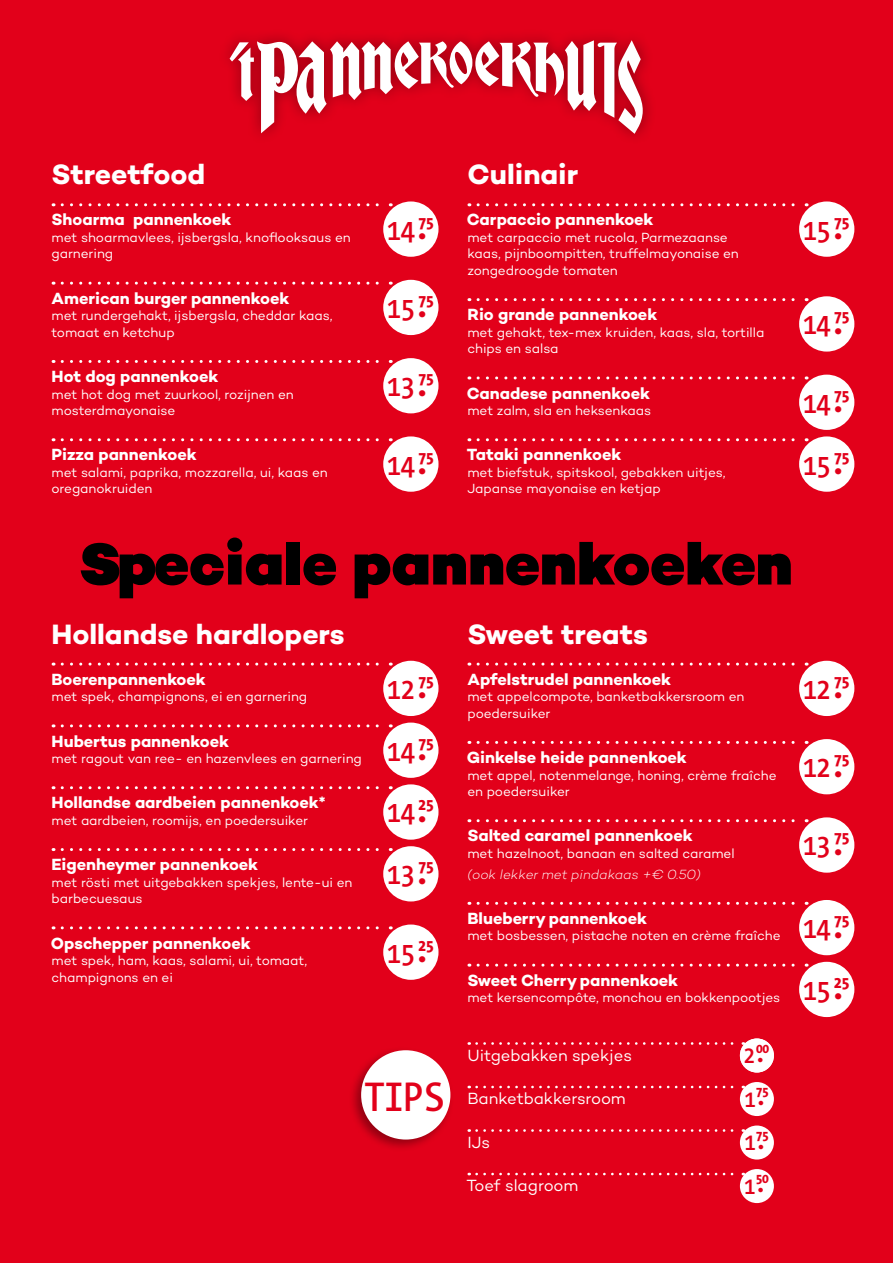
<style>
.page{position:relative;width:893px;height:1263px;background:#e2001a}
.page>*{position:absolute;margin:0;border:0;box-sizing:border-box;transform-origin:0 0}
.t1{font:900 60px "Campton";color:#000}
.t2{font:600 42px "The Sans Mono Condensed";color:#e2001a}
.t3{font:600 30px/61.8px "The Sans Mono Condensed";letter-spacing:-.04em;color:#e2001a}
.t4{font:700 28.5px "Campton";color:#fff}
.t5{font:600 24px/43.2px "The Sans Mono Condensed";color:#e2001a}
.t6{font:700 16.5px "Campton";color:#fff}
.t7{font:16.5px "Campton";letter-spacing:-.01em;color:#fff}
.t8{font:13.5px/16.5px "Campton";letter-spacing:-.005em;color:#fff}
.t9{font:italic 300 13.5px "Campton";color:#fff}
.s1{font-size:33px}
</style>
<div class="page">
<svg style="left:62px;top:203px;width:329px;height:3px"></svg>
<svg style="left:62px;top:282px;width:329px;height:3px"></svg>
<svg style="left:62px;top:360px;width:329px;height:3px"></svg>
<svg style="left:62px;top:438px;width:329px;height:3px"></svg>
<div style="left:383px;top:201px;width:55px;height:56px;background:#fff;border-radius:50%"></div>
<div style="left:383px;top:280px;width:55px;height:55px;background:#fff;border-radius:50%"></div>
<div style="left:383px;top:358px;width:55px;height:55px;background:#fff;border-radius:50%"></div>
<div style="left:383px;top:436px;width:55px;height:56px;background:#fff;border-radius:50%"></div>
<svg style="left:62px;top:663px;width:329px;height:3px"></svg>
<svg style="left:62px;top:724px;width:329px;height:3px"></svg>
<svg style="left:62px;top:786px;width:329px;height:3px"></svg>
<svg style="left:62px;top:848px;width:329px;height:3px"></svg>
<svg style="left:62px;top:926px;width:329px;height:3px"></svg>
<div style="left:383px;top:661px;width:55px;height:55px;background:#fff;border-radius:50%"></div>
<div style="left:383px;top:722px;width:55px;height:56px;background:#fff;border-radius:50%"></div>
<div style="left:383px;top:784px;width:55px;height:56px;background:#fff;border-radius:50%"></div>
<div style="left:383px;top:846px;width:55px;height:55px;background:#fff;border-radius:50%"></div>
<div style="left:383px;top:924px;width:55px;height:56px;background:#fff;border-radius:50%"></div>
<svg style="left:478px;top:203px;width:329px;height:3px"></svg>
<svg style="left:478px;top:298px;width:329px;height:3px"></svg>
<svg style="left:478px;top:376px;width:329px;height:3px"></svg>
<svg style="left:478px;top:438px;width:329px;height:3px"></svg>
<div style="left:799px;top:201px;width:55px;height:56px;background:#fff;border-radius:50%"></div>
<div style="left:799px;top:296px;width:55px;height:56px;background:#fff;border-radius:50%"></div>
<div style="left:799px;top:375px;width:55px;height:55px;background:#fff;border-radius:50%"></div>
<div style="left:799px;top:436px;width:55px;height:56px;background:#fff;border-radius:50%"></div>
<svg style="left:478px;top:663px;width:329px;height:3px"></svg>
<svg style="left:478px;top:741px;width:329px;height:3px"></svg>
<svg style="left:478px;top:819px;width:329px;height:3px"></svg>
<svg style="left:478px;top:902px;width:329px;height:3px"></svg>
<svg style="left:478px;top:964px;width:329px;height:3px"></svg>
<div style="left:799px;top:661px;width:55px;height:55px;background:#fff;border-radius:50%"></div>
<div style="left:799px;top:739px;width:55px;height:55px;background:#fff;border-radius:50%"></div>
<div style="left:799px;top:817px;width:55px;height:56px;background:#fff;border-radius:50%"></div>
<div style="left:799px;top:900px;width:55px;height:55px;background:#fff;border-radius:50%"></div>
<div style="left:799px;top:962px;width:55px;height:55px;background:#fff;border-radius:50%"></div>
<svg style="left:477px;top:1042px;width:267px;height:3px"></svg>
<svg style="left:477px;top:1086px;width:267px;height:2px"></svg>
<svg style="left:477px;top:1129px;width:267px;height:3px"></svg>
<svg style="left:477px;top:1173px;width:267px;height:2px"></svg>
<div style="left:349px;top:1047px;width:105px;height:105px;background:#000;opacity:.35"></div>
<div style="left:361px;top:1050px;width:89px;height:89px;background:#fff;border-radius:50%"></div>
<div style="left:740px;top:1038px;width:34px;height:34px;background:#fff;border-radius:50%"></div>
<div style="left:740px;top:1082px;width:34px;height:34px;background:#fff;border-radius:50%"></div>
<div style="left:740px;top:1125px;width:34px;height:34px;background:#fff;border-radius:50%"></div>
<div style="left:740px;top:1169px;width:34px;height:34px;background:#fff;border-radius:50%"></div>
<div style="left:217px;top:27px;width:439px;height:119px;background:#000;opacity:.35"></div>
<svg style="left:230px;top:40px;width:413px;height:94px"></svg>
<h3 class="t4" style="left:52px;top:156px;width:155px">Streetfood</h3>
<p class="t6" style="left:52px;top:209px;width:181px">Shoarma pannenkoek</p>
<p class="t8" style="left:52px;top:229px;width:301px">met shoarmavlees, ijsbergsla, knoflooksaus en garnering</p>
<p class="t6" style="left:52px;top:288px;width:239px">American burger pannenkoek</p>
<p class="t8" style="left:52px;top:307px;width:282px">met rundergehakt, ijsbergsla, cheddar kaas, tomaat en ketchup</p>
<p class="t6" style="left:52px;top:366px;width:168px">Hot dog pannenkoek</p>
<p class="t8" style="left:52px;top:385px;width:244px">met hot dog met zuurkool, rozijnen en mosterdmayonaise</p>
<p class="t6" style="left:52px;top:444px;width:147px">Pizza pannenkoek</p>
<p class="t8" style="left:52px;top:464px;width:278px">met salami, paprika, mozzarella, ui, kaas en oreganokruiden</p>
<h3 class="t3" style="left:387px;top:200px;width:49px">14<span class="s1">.</span><sup>75</sup></h3>
<h3 class="t3" style="left:387px;top:278px;width:49px">15<span class="s1">.</span><sup>75</sup></h3>
<h3 class="t3" style="left:387px;top:356px;width:49px">13<span class="s1">.</span><sup>75</sup></h3>
<h3 class="t3" style="left:387px;top:435px;width:49px">14<span class="s1">.</span><sup>75</sup></h3>
<h3 class="t4" style="left:467px;top:156px;width:113px">Culinair</h3>
<p class="t6" style="left:467px;top:209px;width:188px">Carpaccio pannenkoek</p>
<p class="t8" style="left:467px;top:229px;width:273px">met carpaccio met rucola, Parmezaanse kaas, pijnboompitten, truffelmayonaise en zongedroogde tomaten</p>
<p class="t6" style="left:467px;top:304px;width:191px">Rio grande pannenkoek</p>
<p class="t8" style="left:467px;top:324px;width:298px">met gehakt, tex-mex kruiden, kaas, sla, tortilla chips en salsa</p>
<p class="t6" style="left:467px;top:382px;width:185px">Canadese pannenkoek</p>
<p class="t8" style="left:467px;top:402px;width:185px">met zalm, sla en heksenkaas</p>
<p class="t6" style="left:467px;top:444px;width:156px">Tataki pannenkoek</p>
<p class="t8" style="left:467px;top:464px;width:260px">met biefstuk, spitskool, gebakken uitjes,<br>Japanse mayonaise en ketjap</p>
<h3 class="t3" style="left:802px;top:200px;width:49px">15<span class="s1">.</span><sup>75</sup></h3>
<h3 class="t3" style="left:802px;top:294px;width:49px">14<span class="s1">.</span><sup>75</sup></h3>
<h3 class="t3" style="left:802px;top:373px;width:49px">14<span class="s1">.</span><sup>75<br></sup>15<span class="s1">.</span><sup>75</sup></h3>
<h1 class="t1" style="left:79px;top:526px;width:715px">Speciale pannenkoeken</h1>
<h3 class="t4" style="left:52px;top:616px;width:294px">Hollandse hardlopers</h3>
<p class="t6" style="left:52px;top:668px;width:156px">Boerenpannenkoek</p>
<p class="t8" style="left:52px;top:688px;width:257px">met spek, champignons, ei en garnering</p>
<p class="t6" style="left:52px;top:730px;width:179px">Hubertus pannenkoek</p>
<p class="t8" style="left:52px;top:750px;width:312px">met ragout van ree- en hazenvlees en garnering</p>
<p class="t6" style="left:52px;top:792px;width:275px">Hollandse aardbeien pannenkoek*</p>
<p class="t8" style="left:52px;top:812px;width:258px">met aardbeien, roomijs, en poedersuiker</p>
<p class="t6" style="left:52px;top:854px;width:208px">Eigenheymer pannenkoek</p>
<p class="t8" style="left:52px;top:873px;width:302px">met rösti met uitgebakken spekjes, lente-ui en barbecuesaus</p>
<p class="t6" style="left:51px;top:932px;width:201px">Opschepper pannenkoek</p>
<p class="t8" style="left:52px;top:952px;width:257px">met spek, ham, kaas, salami, ui, tomaat, champignons en ei</p>
<h3 class="t3" style="left:387px;top:659px;width:49px;text-align:justify">12<span class="s1">.</span><sup>75<br></sup>14<span class="s1">.</span><sup>75<br></sup>14<span class="s1">.</span><sup>25<br></sup>13<span class="s1">.</span><sup>75</sup></h3>
<h3 class="t3" style="left:387px;top:923px;width:49px">15<span class="s1">.</span><sup>25</sup></h3>
<h3 class="t4" style="left:467px;top:616px;width:182px">Sweet treats</h3>
<p class="t6" style="left:467px;top:668px;width:205px">Apfelstrudel pannenkoek</p>
<p class="t8" style="left:467px;top:688px;width:278px">met appelcompote, banketbakkersroom en poedersuiker</p>
<p class="t6" style="left:467px;top:747px;width:221px">Ginkelse heide pannenkoek</p>
<p class="t8" style="left:467px;top:766px;width:311px">met appel, notenmelange, honing, crème fraîche en poedersuiker</p>
<p class="t6" style="left:467px;top:825px;width:227px">Salted caramel pannenkoek</p>
<p class="t8" style="left:467px;top:845px;width:269px">met hazelnoot, banaan en salted caramel</p>
<p class="t9" style="left:467px;top:866px;width:235px">(ook lekker met pindakaas +€ 0.50)</p>
<p class="t6" style="left:467px;top:908px;width:181px">Blueberry pannenkoek</p>
<p class="t8" style="left:467px;top:927px;width:315px">met bosbessen, pistache noten en crème fraîche</p>
<p class="t6" style="left:467px;top:969px;width:212px">Sweet Cherry pannenkoek</p>
<p class="t8" style="left:467px;top:989px;width:314px">met kersencompôte, monchou en bokkenpootjes</p>
<h3 class="t3" style="left:802px;top:659px;width:49px">12<span class="s1">.</span><sup>75</sup></h3>
<h3 class="t3" style="left:802px;top:737px;width:49px">12<span class="s1">.</span><sup>75</sup></h3>
<h3 class="t3" style="left:802px;top:815px;width:49px">13<span class="s1">.</span><sup>75</sup></h3>
<h3 class="t3" style="left:802px;top:898px;width:49px">14<span class="s1">.</span><sup>75<br></sup>15<span class="s1">.</span><sup>25</sup></h3>
<h2 class="t2" style="left:364px;top:1075px;width:82px">TIPS</h2>
<p class="t7" style="left:467px;top:1045px;width:166px">Uitgebakken spekjes</p>
<p class="t7" style="left:467px;top:1088px;width:160px">Banketbakkersroom</p>
<p class="t7" style="left:467px;top:1132px;width:24px">IJs</p>
<p class="t7" style="left:466px;top:1175px;width:114px">Toef slagroom</p>
<h3 class="t5" style="left:744px;top:1034px;width:27px">1.<sup>00</sup></h3>
<h3 class="t5" style="left:744px;top:1034px;width:27px">2<br>1.<sup>75<br></sup>1.<sup>75<br></sup>1.<sup>50</sup></h3>
</div>
